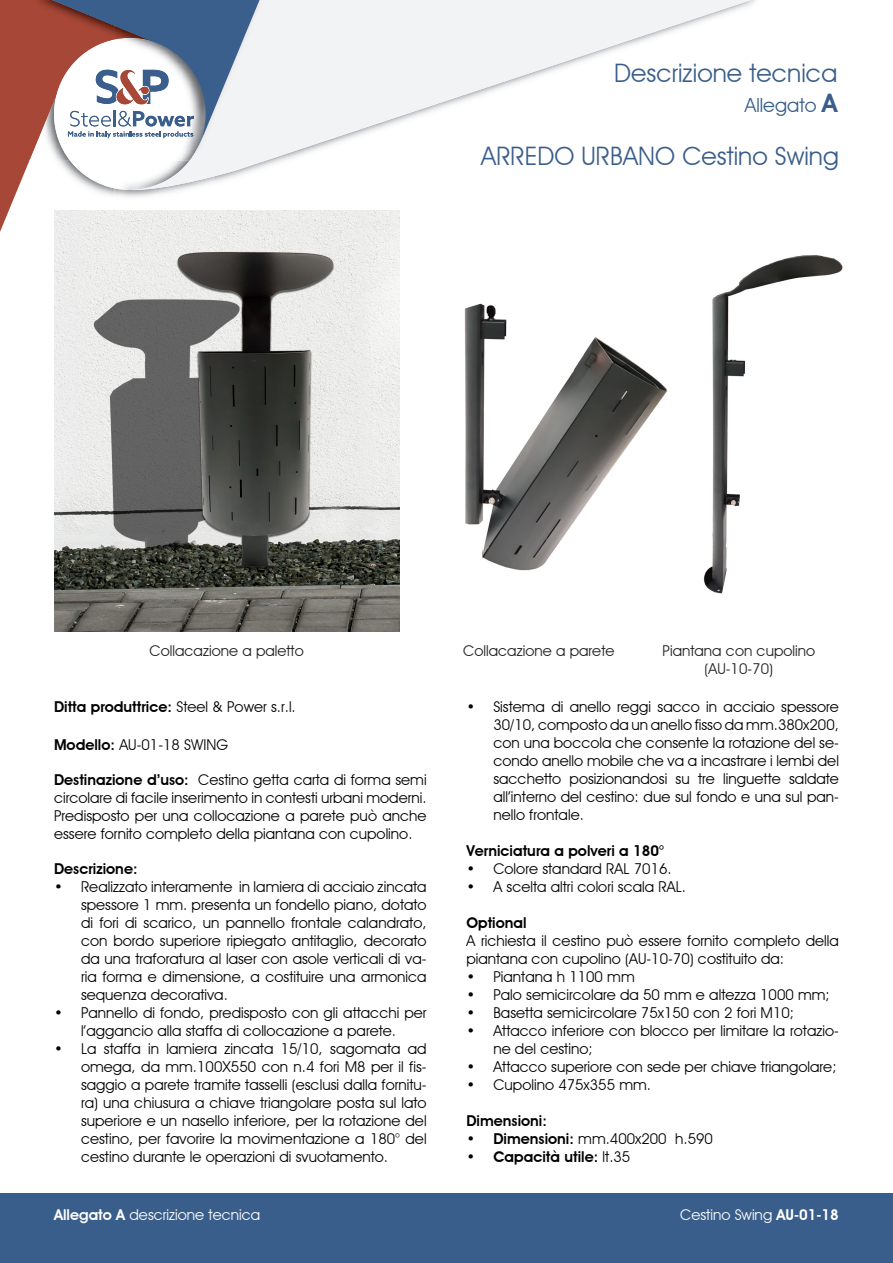
<style>
.page{position:relative;width:893px;height:1263px;background:#fff}
.page>*{position:absolute;margin:0;border:0;box-sizing:border-box;transform-origin:0 0}
.t1{font:25.5px "Advantage";color:#3a5e8b}
.t2{font:19.5px "Advantage";color:#3a5e8b}
.t3{font:15px/18px "Advantage";color:#000;text-align:justify}
.t4{font:600 15px "Advantage";color:#000}
.t5{font:15px/18px "Advantage";color:#231f20;text-align:center}
.t6{font:15px "Advantage";color:#fff}
.s1{font-weight:600;font-size:25.5px}
.s2{font-weight:400}
.s3{font-weight:600}
</style>
<div class="page">
<svg style="left:260px;top:0;width:496px;height:168px;fill:#f2f3f4"></svg>
<img style="left:260px;top:0;width:4px;height:161px">
<svg style="left:0;top:0;width:260px;height:232px"></svg>
<div style="left:0;top:1193px;width:893px;height:70px;background:#3a5e8b"></div>
<img style="left:54px;top:211px;width:345px;height:420px">
<img style="left:703px;top:255px;width:140px;height:339px">
<img style="left:464px;top:303px;width:204px;height:268px">
<h1 class="t1" style="left:614px;top:57px;width:225px">Descrizione tecnica</h1>
<h2 class="t2" style="left:745px;top:94px;width:94px">Allegato <span class="s1">A</span></h2>
<h1 class="t1" style="left:481px;top:141px;width:359px">ARREDO URBANO Cestino Swing</h1>
<p class="t5" style="left:150px;top:641px;width:156px">Collacazione a paletto</p>
<p class="t5" style="left:463px;top:641px;width:153px">Collacazione a parete</p>
<p class="t5" style="left:662px;top:641px;width:154px">Piantana con cupolino (AU-10-70)</p>
<p class="t4" style="left:54px;top:698px;width:243px">Ditta produttrice: <span class="s2">Steel &amp; Power s.r.l.</span></p>
<p class="t3" style="left:54px;top:736px;width:176px"><span class="s3">Modello:</span> AU-01-18 SWING</p>
<p class="t3" style="left:54px;top:771px;width:374px"><span class="s3">Destinazione d’uso:</span> Cestino getta carta di forma semi circolare di facile inserimento in contesti urbani moderni.<br>Predisposto per una collocazione a parete può anche essere fornito completo della piantana con cupolino.</p>
<p class="t4" style="left:54px;top:860px;width:85px">Descrizione:</p>
<p class="t3" style="left:81px;top:878px;width:347px;text-indent:-27px">• Realizzato interamente in lamiera di acciaio zincata spessore 1 mm. presenta un fondello piano, dotato di fori di scarico, un pannello frontale calandrato, con bordo superiore ripiegato antitaglio, decorato da una traforatura al laser con asole verticali di va&shy;ria forma e dimensione, a costituire una armonica sequenza decorativa.</p>
<p class="t3" style="left:54px;top:1004px;width:374px;text-align:center">• Pannello di fondo, predisposto con gli attacchi per l’aggancio alla staffa di collocazione a parete.</p>
<p class="t3" style="left:81px;top:1040px;width:347px;text-indent:-27px">• La staffa in lamiera zincata 15/10, sagomata ad omega, da mm.100X550 con n.4 fori M8 per il fis&shy;saggio a parete tramite tasselli (esclusi dalla fornitu&shy;ra) una chiusura a chiave triangolare posta sul lato superiore e un nasello inferiore, per la rotazione del cestino, per favorire la movimentazione a 180° del cestino durante le operazioni di svuotamento.</p>
<p class="t3" style="left:493px;top:698px;width:347px;text-indent:-27px">• Sistema di anello reggi sacco in acciaio spessore 30/10, composto da un anello fisso da mm.380x200, con una boccola che consente la rotazione del se&shy;condo anello mobile che va a incastrare i lembi del sacchetto posizionandosi su tre linguette saldate all’interno del cestino: due sul fondo e una sul pan&shy;nello frontale.</p>
<p class="t4" style="left:466px;top:842px;width:199px">Verniciatura a polveri a 180°</p>
<p class="t3" style="left:466px;top:860px;width:207px">• Colore standard RAL 7016.</p>
<p class="t3" style="left:466px;top:878px;width:221px">• A scelta altri colori scala RAL.</p>
<p class="t4" style="left:466px;top:914px;width:62px">Optional</p>
<p class="t3" style="left:466px;top:932px;width:374px">A richiesta il cestino può essere fornito completo della piantana con cupolino (AU-10-70) costituito da:</p>
<p class="t3" style="left:466px;top:968px;width:170px">• Piantana h 1100 mm</p>
<p class="t3" style="left:466px;top:986px;width:365px">• Palo semicircolare da 50 mm e altezza 1000 mm;</p>
<p class="t3" style="left:466px;top:1004px;width:329px">• Basetta semicircolare 75x150 con 2 fori M10;</p>
<p class="t3" style="left:493px;top:1022px;width:347px;text-indent:-27px">• Attacco inferiore con blocco per limitare la rotazio&shy;ne del cestino;</p>
<p class="t3" style="left:466px;top:1058px;width:372px">• Attacco superiore con sede per chiave triangolare;</p>
<p class="t3" style="left:466px;top:1076px;width:186px">• Cupolino 475x355 mm.</p>
<p class="t4" style="left:466px;top:1112px;width:82px">Dimensioni:</p>
<p class="t3" style="left:466px;top:1130px;width:248px"><span class="s3">• Dimensioni:</span> mm.400x200 h.590</p>
<p class="t4" style="left:466px;top:1148px;width:166px">• Capacità utile: <span class="s2">lt.35</span></p>
<p class="t6" style="left:54px;top:1205px;width:208px"><span class="s3">Allegato A</span> descrizione tecnica</p>
<p class="t6" style="left:680px;top:1205px;width:160px">Cestino Swing <span class="s3">AU-01-18</span></p>
</div>
